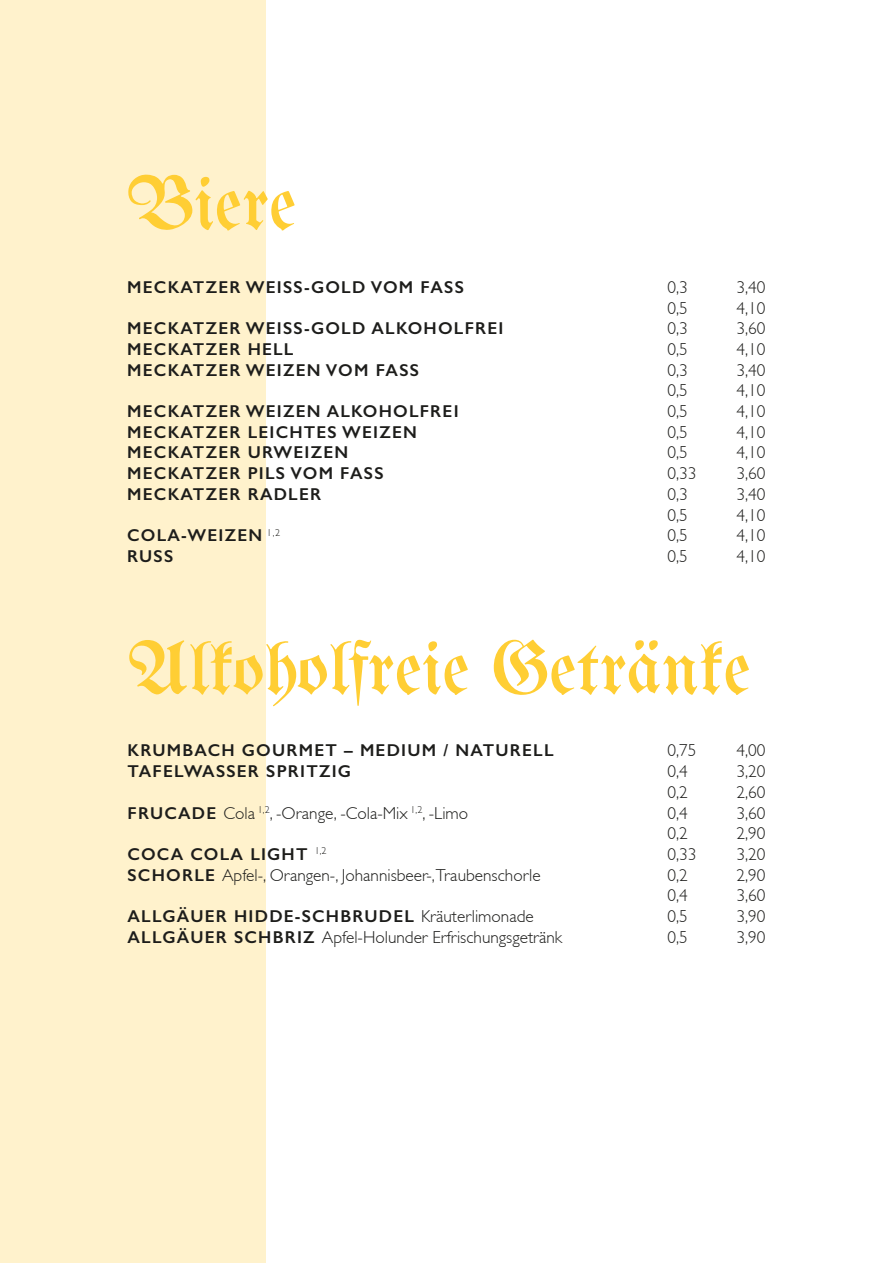
<style>
.page{position:relative;width:893px;height:1263px;background:#fff}
.page>*{position:absolute;margin:0;border:0;box-sizing:border-box;transform-origin:0 0}
.t1{font:75px "Unifraktur Maguntia";color:#ffce34}
.t2{font:600 17.25px/20.7px "Gill Sans";letter-spacing:.07em;color:#1d1d1b}
.t3{font:300 17.25px "Gill Sans";color:#1d1d1b}
.s1{font-weight:600}
.s2{font-weight:300}
</style>
<div class="page">
<div style="left:0;top:0;width:266px;height:1263px;background:#fff2cc"></div>
<h1 class="t1" style="left:127px;top:159px;width:171px">Biere</h1>
<p class="t2" style="left:127px;top:277px;width:338px">MECKATZER WEISS-GOLD VOM FASS</p>
<p class="t2" style="left:127px;top:318px;width:378px">MECKATZER WEISS-GOLD ALKOHOLFREI<br>MECKATZER HELL<br>MECKATZER WEIZEN VOM ASS</p>
<p class="t2" style="left:376px;top:359px;width:11px">F</p>
<p class="t2" style="left:127px;top:401px;width:333px">MECKATZER WEIZEN ALKOHOLFREI<br>MECKATZER LEICHTES WEIZEN<br>MECKATZER URWEIZEN<br>MECKATZER PILS VOM ASS</p>
<p class="t2" style="left:340px;top:463px;width:11px">F</p>
<p class="t2" style="left:127px;top:484px;width:195px">MECKATZER RADLER</p>
<p class="t2" style="left:127px;top:525px;width:154px">COLA-WEIZEN <sup>1,2<br></sup>RUSS</p>
<p class="t3" style="left:668px;top:277px;width:22px">0,3</p>
<p class="t3" style="left:736px;top:277px;width:30px">3,40</p>
<p class="t3" style="left:668px;top:298px;width:22px">0,5</p>
<p class="t3" style="left:736px;top:298px;width:30px">4,10</p>
<p class="t3" style="left:736px;top:319px;width:30px">3,60</p>
<p class="t3" style="left:668px;top:339px;width:22px">0,5</p>
<p class="t3" style="left:736px;top:339px;width:30px">4,10</p>
<p class="t3" style="left:668px;top:360px;width:22px">0,3</p>
<p class="t3" style="left:736px;top:360px;width:30px">3,40</p>
<p class="t3" style="left:668px;top:381px;width:22px">0,5</p>
<p class="t3" style="left:737px;top:381px;width:30px">4,10</p>
<p class="t3" style="left:668px;top:402px;width:22px">0,5</p>
<p class="t3" style="left:736px;top:402px;width:30px">4,10</p>
<p class="t3" style="left:668px;top:422px;width:22px">0,5</p>
<p class="t3" style="left:736px;top:422px;width:30px">4,10</p>
<p class="t3" style="left:668px;top:443px;width:22px">0,5</p>
<p class="t3" style="left:736px;top:443px;width:30px">4,10</p>
<p class="t3" style="left:668px;top:464px;width:30px">0,33</p>
<p class="t3" style="left:736px;top:464px;width:30px">3,60</p>
<p class="t3" style="left:668px;top:484px;width:22px">0,3</p>
<p class="t3" style="left:736px;top:484px;width:30px">3,40</p>
<p class="t3" style="left:668px;top:505px;width:22px">0,5</p>
<p class="t3" style="left:736px;top:505px;width:30px">4,10</p>
<p class="t3" style="left:668px;top:526px;width:22px">0,5</p>
<p class="t3" style="left:736px;top:526px;width:30px">4,10</p>
<p class="t3" style="left:668px;top:546px;width:22px">0,5</p>
<p class="t3" style="left:736px;top:546px;width:30px">4,10</p>
<p class="t1" style="left:128px;top:624px;width:625px">Alkoholfreie Getränke</p>
<p class="t2" style="left:128px;top:740px;width:427px">KRUMBACH GOURMET – MEDIUM / NATURELL</p>
<p class="t3" style="left:668px;top:741px;width:30px">0,75</p>
<p class="t3" style="left:736px;top:741px;width:30px">4,00</p>
<p class="t2" style="left:128px;top:761px;width:225px">TAFELWASSER SPRITZIG</p>
<p class="t3" style="left:668px;top:762px;width:22px">0,4</p>
<p class="t3" style="left:736px;top:762px;width:30px">3,20</p>
<p class="t3" style="left:668px;top:782px;width:22px">0,2</p>
<p class="t3" style="left:736px;top:782px;width:30px">2,60</p>
<p class="t3" style="left:128px;top:803px;width:342px"><span class="s1">FRUCADE</span> Cola <sup>1,2</sup>, -Orange, -Cola-Mix <sup>1,2</sup>, -Limo</p>
<p class="t3" style="left:668px;top:803px;width:22px">0,4</p>
<p class="t3" style="left:736px;top:803px;width:30px">3,60</p>
<p class="t3" style="left:668px;top:824px;width:22px">0,2</p>
<p class="t3" style="left:736px;top:824px;width:30px">2,90</p>
<p class="t2" style="left:128px;top:844px;width:201px">COCA COLA LIGHT <sup>1,2</sup></p>
<p class="t3" style="left:668px;top:844px;width:30px">0,33</p>
<p class="t3" style="left:736px;top:844px;width:30px">3,20</p>
<p class="t3" style="left:128px;top:865px;width:415px"><span class="s1">SCHORLE</span> Apfel-, Orangen-, Johannisbeer-,Traubenschorle</p>
<p class="t3" style="left:668px;top:865px;width:22px">0,2</p>
<p class="t3" style="left:736px;top:865px;width:30px">2,90</p>
<p class="t3" style="left:668px;top:886px;width:22px">0,4</p>
<p class="t3" style="left:736px;top:886px;width:30px">3,60</p>
<p class="t2" style="left:128px;top:906px;width:408px">ALLGÄUER HIDDE-SCHBRUDEL <span class="s2">Kräuterlimonade</span></p>
<p class="t3" style="left:668px;top:906px;width:22px">0,5</p>
<p class="t3" style="left:736px;top:906px;width:30px">3,90</p>
<p class="t3" style="left:128px;top:927px;width:436px"><span class="s1">ALLGÄUER SCHBRIZ</span> Apfel-Holunder Erfrischungsgetränk</p>
<p class="t3" style="left:668px;top:927px;width:22px">0,5</p>
<p class="t3" style="left:736px;top:927px;width:30px">3,90</p>
</div>
